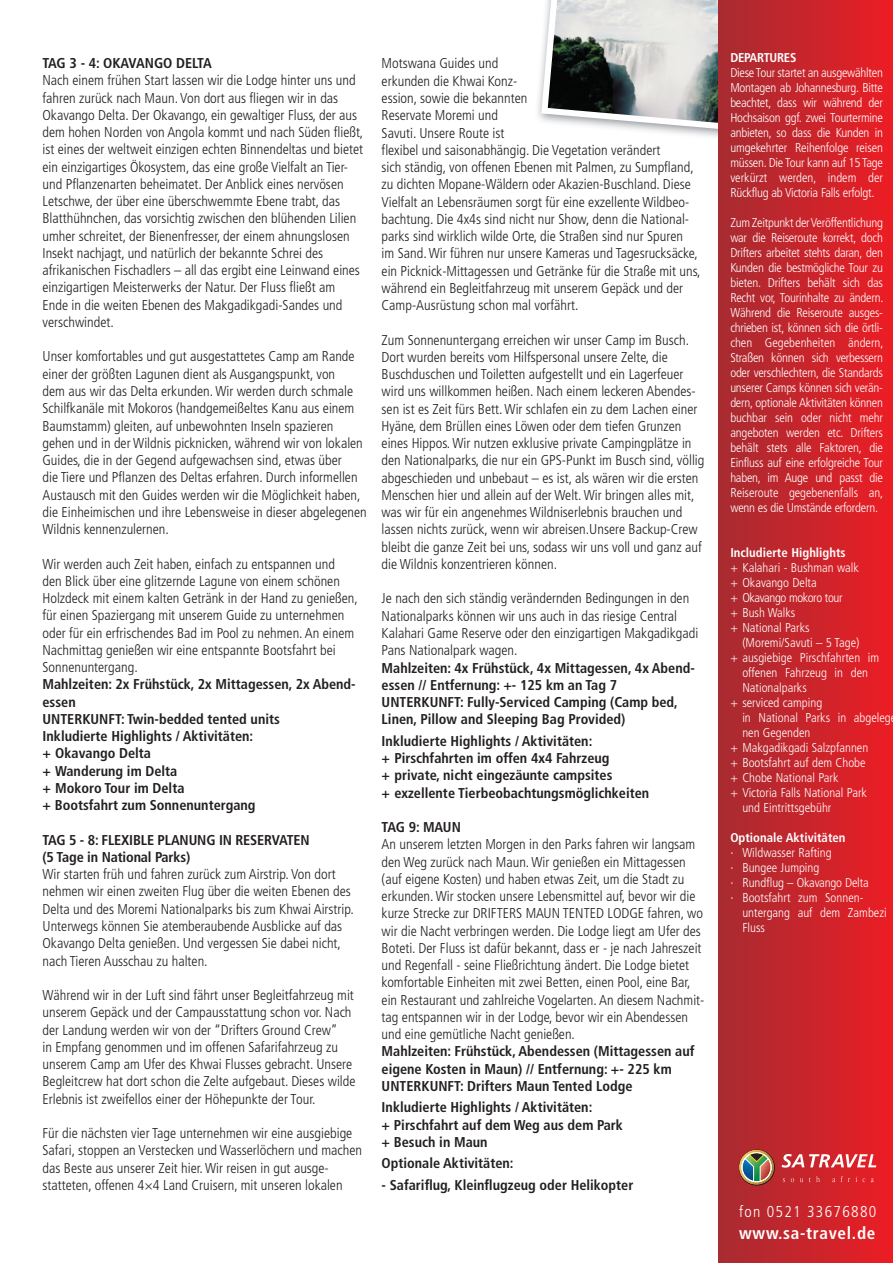
<style>
.page{position:relative;width:893px;height:1263px;background:#fff}
.page>*{position:absolute;margin:0;border:0;box-sizing:border-box;transform-origin:0 0}
.t1{font:700 condensed 17.1px "Frutiger";letter-spacing:.04em;color:#fff}
.t2{font:300 condensed 15.75px "Frutiger LT Std";letter-spacing:.08em;color:#fff}
.t3{font:300 condensed 14.25px/17.2px "Frutiger";color:#231f20}
.t4{font:700 condensed 14.25px/17.2px "Frutiger";color:#231f20}
.t5{font:300 condensed 12.75px/15px "Frutiger";color:#fff;text-align:justify}
.t6{font:700 condensed 12.75px "Frutiger";color:#fff}
.t7{font:700 condensed 12.75px "Frutiger";letter-spacing:-.02em;color:#fff}
</style>
<div class="page">
<svg style="left:538px;top:0;width:181px;height:133px;background:#aeb0af"></svg>
<div style="left:719px;top:0;width:174px;height:1263px;background:linear-gradient(to right,#a62c31,#eb1d24)"></div>
<svg style="left:737px;top:1150px;width:139px;height:37px;background:#c44e4d"></svg>
<div style="left:742px;top:1152px;width:29px;height:30px;border:1px solid #fff;border-radius:50%"></div>
<p class="t4" style="left:43px;top:55px;width:171px">TAG 3 - 4: OKAVANGO DELTA</p>
<p class="t3" style="left:43px;top:72px;width:322px">Nach einem frühen Start lassen wir die Lodge hinter uns und fahren zurück nach Maun. Von dort aus fliegen wir in das Okavango Delta. Der Okavango, ein gewaltiger Fluss, der aus dem hohen Norden von Angola kommt und nach Süden fließt, ist eines der weltweit einzigen echten Binnendeltas und bietet ein einzigartiges Ökosystem, das eine große Vielfalt an Tier&shy;und Pflanzenarten beheimatet. Der Anblick eines nervösen Letschwe, der über eine überschwemmte Ebene trabt, das Blatthühnchen, das vorsichtig zwischen den blühenden Lilien umher schreitet, der Bienenfresser, der einem ahnungslosen Insekt nachjagt, und natürlich der bekannte Schrei des afrikanischen Fischadlers – all das ergibt eine Leinwand eines einzigartigen Meisterwerks der Natur. Der Fluss fließt am Ende in die weiten Ebenen des Makgadikgadi-Sandes und verschwindet.</p>
<p class="t3" style="left:43px;top:348px;width:326px">Unser komfortables und gut ausgestattetes Camp am Rande einer der größten Lagunen dient als Ausgangspunkt, von<br>dem aus wir das Delta erkunden. Wir werden durch schmale Schilfkanäle mit Mokoros (handgemeißeltes Kanu aus einem Baumstamm) gleiten, auf unbewohnten Inseln spazieren gehen und in der Wildnis picknicken, während wir von lokalen Guides, die in der Gegend aufgewachsen sind, etwas über<br>die Tiere und Pflanzen des Deltas erfahren. Durch informellen Austausch mit den Guides werden wir die Möglichkeit haben, die Einheimischen und ihre Lebensweise in dieser abgelegenen Wildnis kennenzulernen.</p>
<p class="t3" style="left:43px;top:555px;width:317px">Wir werden auch Zeit haben, einfach zu entspannen und den Blick über eine glitzernde Lagune von einem schönen Holzdeck mit einem kalten Getränk in der Hand zu genießen, für einen Spaziergang mit unserem Guide zu unternehmen oder für ein erfrischendes Bad im Pool zu nehmen. An einem Nachmittag genießen wir eine entspannte Bootsfahrt bei Sonnenuntergang.</p>
<p class="t4" style="left:43px;top:676px;width:315px">Mahlzeiten: 2x Frühstück, 2x Mittagessen, 2x Abend&shy;essen<br>UNTERKUNFT: Twin-bedded tented units<br>Inkludierte Highlights / Aktivitäten:<br>+ Okavango Delta<br>+ Wanderung im Delta<br>+ Mokoro Tour im Delta<br>+ Bootsfahrt zum Sonnenuntergang</p>
<p class="t4" style="left:43px;top:831px;width:269px">TAG 5 - 8: FLEXIBLE PLANUNG IN RESERVATEN (5 Tage in National Parks)</p>
<p class="t3" style="left:43px;top:866px;width:313px">Wir starten früh und fahren zurück zum Airstrip. Von dort nehmen wir einen zweiten Flug über die weiten Ebenen des Delta und des Moremi Nationalparks bis zum Khwai Airstrip.<br>Unterwegs können Sie atemberaubende Ausblicke auf das Okavango Delta genießen. Und vergessen Sie dabei nicht, nach Tieren Ausschau zu halten.</p>
<p class="t3" style="left:43px;top:987px;width:314px">Während wir in der Luft sind fährt unser Begleitfahrzeug mit unserem Gepäck und der Campausstattung schon vor. Nach der Landung werden wir von der “Drifters Ground Crew”<br>in Empfang genommen und im offenen Safarifahrzeug zu unserem Camp am Ufer des Khwai Flusses gebracht. Unsere Begleitcrew hat dort schon die Zelte aufgebaut. Dieses wilde Erlebnis ist zweifellos einer der Höhepunkte der Tour.</p>
<p class="t3" style="left:43px;top:1125px;width:321px">Für die nächsten vier Tage unternehmen wir eine ausgiebige Safari, stoppen an Verstecken und Wasserlöchern und machen das Beste aus unserer Zeit hier. Wir reisen in gut ausge&shy;statteten, offenen 4×4 Land Cruisern, mit unseren lokalen</p>
<p class="t3" style="left:382px;top:55px;width:321px">Motswana Guides und<br>erkunden die Khwai Konz-<br>ession, sowie die bekannten<br>Reservate Moremi und<br>Savuti. Unsere Route ist<br>flexibel und saisonabhängig. Die Vegetation verändert<br>sich ständig, von offenen Ebenen mit Palmen, zu Sumpfland, zu dichten Mopane-Wäldern oder Akazien-Buschland. Diese Vielfalt an Lebensräumen sorgt für eine exzellente Wildbeo&shy;bachtung. Die 4x4s sind nicht nur Show, denn die National&shy;parks sind wirklich wilde Orte, die Straßen sind nur Spuren<br>im Sand. Wir führen nur unsere Kameras und Tagesrucksäcke, ein Picknick-Mittagessen und Getränke für die Straße mit uns, während ein Begleitfahrzeug mit unserem Gepäck und der Camp-Ausrüstung schon mal vorfährt.</p>
<p class="t3" style="left:382px;top:331px;width:324px">Zum Sonnenuntergang erreichen wir unser Camp im Busch.<br>Dort wurden bereits vom Hilfspersonal unsere Zelte, die Buschduschen und Toiletten aufgestellt und ein Lagerfeuer wird uns willkommen heißen. Nach einem leckeren Abendes&shy;sen ist es Zeit fürs Bett. Wir schlafen ein zu dem Lachen einer Hyäne, dem Brüllen eines Löwen oder dem tiefen Grunzen eines Hippos. Wir nutzen exklusive private Campingplätze in den Nationalparks, die nur ein GPS-Punkt im Busch sind, völlig abgeschieden und unbebaut – es ist, als wären wir die ersten Menschen hier und allein auf der Welt. Wir bringen alles mit, was wir für ein angenehmes Wildniserlebnis brauchen und lassen nichts zurück, wenn wir abreisen.Unsere Backup-Crew bleibt die ganze Zeit bei uns, sodass wir uns voll und ganz auf die Wildnis konzentrieren können.</p>
<p class="t3" style="left:382px;top:590px;width:318px">Je nach den sich ständig verändernden Bedingungen in den Nationalparks können wir uns auch in das riesige Central Kalahari Game Reserve oder den einzigartigen Makgadikgadi Pans Nationalpark wagen.</p>
<p class="t4" style="left:382px;top:659px;width:315px">Mahlzeiten: 4x Frühstück, 4x Mittagessen, 4x Abend&shy;essen // Entfernung: +- 125 km an Tag 7<br>UNTERKUNFT: Fully-Serviced Camping (Camp bed, Linen, Pillow and Sleeping Bag Provided)</p>
<p class="t4" style="left:382px;top:732px;width:269px">Inkludierte Highlights / Aktivitäten:<br>+ Pirschfahrten im offen 4x4 Fahrzeug<br>+ private, nicht eingezäunte campsites<br>+ exzellente Tierbeobachtungsmöglichkeiten</p>
<p class="t4" style="left:382px;top:818px;width:81px">TAG 9: MAUN</p>
<p class="t3" style="left:382px;top:836px;width:324px">An unserem letzten Morgen in den Parks fahren wir langsam den Weg zurück nach Maun. Wir genießen ein Mittagessen (auf eigene Kosten) und haben etwas Zeit, um die Stadt zu erkunden. Wir stocken unsere Lebensmittel auf, bevor wir die kurze Strecke zur DRIFTERS MAUN TENTED LODGE fahren, wo wir die Nacht verbringen werden. Die Lodge liegt am Ufer des Boteti. Der Fluss ist dafür bekannt, dass er - je nach Jahreszeit und Regenfall - seine Fließrichtung ändert. Die Lodge bietet komfortable Einheiten mit zwei Betten, einen Pool, eine Bar, ein Restaurant und zahlreiche Vogelarten. An diesem Nachmit&shy;tag entspannen wir in der Lodge, bevor wir ein Abendessen und eine gemütliche Nacht genießen.</p>
<p class="t4" style="left:382px;top:1043px;width:314px">Mahlzeiten: Frühstück, Abendessen (Mittagessen auf eigene Kosten in Maun) // Entfernung: +- 225 km<br>UNTERKUNFT: Drifters Maun Tented Lodge</p>
<p class="t4" style="left:382px;top:1099px;width:243px">Inkludierte Highlights / Aktivitäten:<br>+ Pirschfahrt auf dem Weg aus dem Park + Besuch in Maun</p>
<p class="t4" style="left:382px;top:1155px;width:134px">Optionale Aktivitäten:</p>
<p class="t4" style="left:382px;top:1176px;width:253px">- Safariflug, Kleinflugzeug oder Helikopter</p>
<p class="t7" style="left:730px;top:50px;width:68px">DEPARTURES</p>
<p class="t5" style="left:730px;top:65px;width:154px">Diese Tour startet an ausgewählten Montagen ab Johannesburg. Bitte beachtet, dass wir während der Hochsaison ggf. zwei Tourtermine anbieten, so dass die Kunden in umgekehrter Reihenfolge reisen müssen. Die Tour kann auf 15 Tage verkürzt werden, indem der Rückflug ab Victoria Falls erfolgt.</p>
<p class="t5" style="left:730px;top:215px;width:155px">Zum Zeitpunkt der Veröffentlichung war die Reiseroute korrekt, doch Drifters arbeitet stehts daran, den Kunden die bestmögliche Tour zu bieten. Drifters behält sich das Recht vor, Tourinhalte zu ändern.<br>Während die Reiseroute ausges&shy;chrieben ist, können sich die örtli&shy;chen Gegebenheiten ändern, Straßen können sich verbessern oder verschlechtern, die Standards unserer Camps können sich verän&shy;dern, optionale Aktivitäten können buchbar sein oder nicht mehr angeboten werden etc. Drifters behält stets alle Faktoren, die Einfluss auf eine erfolgreiche Tour haben, im Auge und passt die Reiseroute gegebenenfalls an, wenn es die Umstände erfordern.</p>
<p class="t6" style="left:730px;top:545px;width:117px">Includierte Highlights</p>
<p class="t5" style="left:730px;top:560px;width:130px;text-align:left">+ Kalahari - Bushman walk + Okavango Delta<br>+ Okavango mokoro tour<br>+ Bush Walks<br>+ National Parks</p>
<p class="t5" style="left:742px;top:635px;width:119px">(Moremi/Savuti – 5 Tage)</p>
<p class="t5" style="left:730px;top:650px;width:150px">+ ausgiebige Pirschfahrten im</p>
<p class="t5" style="left:742px;top:665px;width:127px">offenen Fahrzeug in den</p>
<p class="t5" style="left:742px;top:680px;width:66px">Nationalparks</p>
<p class="t5" style="left:730px;top:695px;width:93px">+ serviced camping</p>
<p class="t5" style="left:742px;top:710px;width:150px">in National Parks in abgeleg</p>
<p class="t5" style="left:742px;top:725px;width:70px">nen Gegenden</p>
<p class="t5" style="left:730px;top:740px;width:139px">+ Makgadikgadi Salzpfannen</p>
<p class="t5" style="left:730px;top:755px;width:137px">+ Bootsfahrt auf dem Chobe</p>
<p class="t5" style="left:730px;top:770px;width:110px">+ Chobe National Park</p>
<p class="t5" style="left:730px;top:785px;width:138px">+ Victoria Falls National Park</p>
<p class="t5" style="left:742px;top:800px;width:91px">und Eintrittsgebühr</p>
<p class="t6" style="left:730px;top:830px;width:117px">Optionale Aktivitäten</p>
<p class="t5" style="left:730px;top:845px;width:103px">· Wildwasser Rafting</p>
<p class="t5" style="left:730px;top:860px;width:91px">· Bungee Jumping</p>
<p class="t5" style="left:730px;top:875px;width:140px">· Rundflug – Okavango Delta</p>
<p class="t5" style="left:730px;top:890px;width:135px">· Bootsfahrt zum Sonnen-</p>
<p class="t5" style="left:742px;top:905px;width:146px">untergang auf dem Zambezi</p>
<p class="t5" style="left:742px;top:920px;width:24px">Fluss</p>
<p class="t2" style="left:739px;top:1203px;width:139px">fon 0521 33676880</p>
<p class="t1" style="left:739px;top:1223px;width:138px">www.sa-travel.de</p>
</div>
